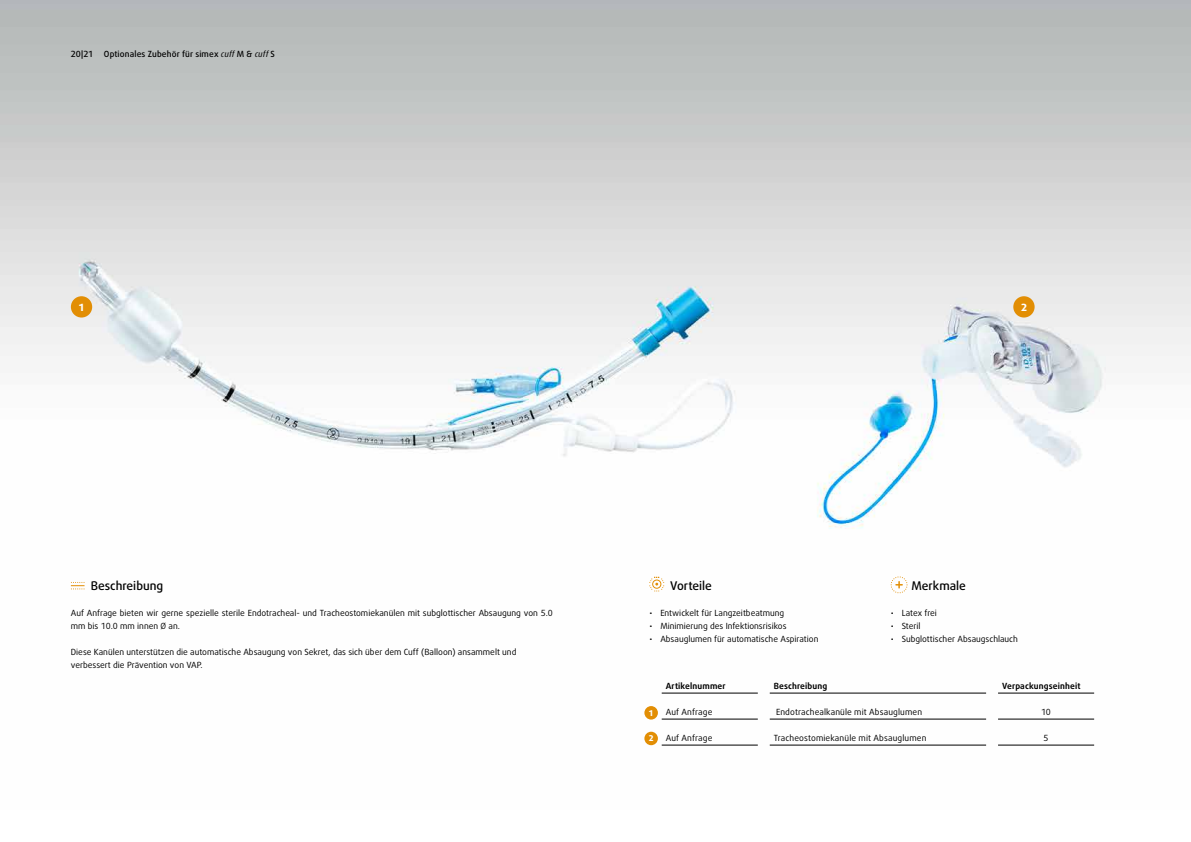
<style>
.page{position:relative;width:1191px;height:842px;background:#fff}
.page>*{position:absolute;margin:0;border:0;box-sizing:border-box;transform-origin:0 0}
.t1{font:500 12px "Daxline Pro";color:#000}
.t2{font:800 10px "Daxline Pro";color:#fff}
.t3{font:8.5px/13px "Daxline Pro";color:#000}
.t4{font:700 8.5px "Daxline Pro";letter-spacing:.015em;color:#000}
.t5{font:500 8.5px "Daxline Pro";letter-spacing:.015em;color:#000}
.t6{font:800 8px "Daxline Pro";color:#fff}
.s1{font-family:"Dax";font-weight:400;font-style:italic}
</style>
<div class="page">
<img style="left:0;top:0;width:1191px;height:746px">
<svg style="left:71px;top:582px;width:14px;height:7px"></svg>
<svg style="left:649px;top:577px;width:15px;height:14px"></svg>
<div style="left:644px;top:706px;width:14px;height:13px;background:#e28e04;border-radius:50%"></div>
<hr style="left:661px;top:693px;width:97px;height:1px;background:#000">
<hr style="left:769px;top:693px;width:217px;height:1px;background:#000">
<hr style="left:998px;top:693px;width:96px;height:1px;background:#000">
<hr style="left:661px;top:719px;width:97px;height:1px;background:#000">
<hr style="left:769px;top:719px;width:217px;height:1px;background:#000">
<hr style="left:998px;top:719px;width:96px;height:1px;background:#000">
<hr style="left:661px;top:745px;width:97px;height:1px;background:#000">
<hr style="left:769px;top:745px;width:217px;height:1px;background:#000">
<hr style="left:998px;top:745px;width:96px;height:1px;background:#000">
<div style="left:644px;top:732px;width:14px;height:13px;background:#e28e04;border-radius:50%"></div>
<svg style="left:890px;top:576px;width:17px;height:17px"></svg>
<div style="left:71px;top:296px;width:21px;height:21px;background:#e28e04;border-radius:50%"></div>
<div style="left:1013px;top:296px;width:21px;height:21px;background:#e28e04;border-radius:50%"></div>
<p class="t5" style="left:71px;top:48px;width:24px">20|21</p>
<p class="t5" style="left:104px;top:48px;width:172px">Optionales Zubehör für simex <span class="s1">cuff</span> M &amp; <span class="s1">cuff</span> S</p>
<p class="t2" style="left:79px;top:300px;width:6px">1</p>
<p class="t2" style="left:1021px;top:300px;width:7px">2</p>
<h1 class="t1" style="left:91px;top:577px;width:74px">Beschreibung</h1>
<h1 class="t1" style="left:670px;top:577px;width:43px">Vorteile</h1>
<p class="t3" style="left:649px;top:606px;width:136px">• Entwickelt für Langzeitbeatmung</p>
<p class="t3" style="left:649px;top:619px;width:139px">• Minimierung des Infektionsrisikos</p>
<p class="t3" style="left:649px;top:632px;width:171px">• Absauglumen für automatische Aspiration</p>
<p class="t3" style="left:71px;top:606px;width:483px">Auf Anfrage bieten wir gerne spezielle sterile Endotracheal- und Tracheostomiekanülen mit subglottischer Absaugung von 5.0 mm bis 10.0 mm innen Ø an.</p>
<p class="t3" style="left:71px;top:645px;width:447px">Diese Kanülen unterstützen die automatische Absaugung von Sekret, das sich über dem Cuff (Balloon) ansammelt und verbessert die Prävention von VAP.</p>
<h1 class="t1" style="left:911px;top:577px;width:56px">Merkmale</h1>
<p class="t3" style="left:890px;top:606px;width:48px">• Latex frei</p>
<p class="t3" style="left:890px;top:619px;width:31px">• Steril</p>
<p class="t3" style="left:890px;top:632px;width:129px">• Subglottischer Absaugschlauch</p>
<p class="t6" style="left:649px;top:707px;width:5px">1</p>
<p class="t4" style="left:665px;top:680px;width:62px">Artikelnummer</p>
<p class="t4" style="left:773px;top:680px;width:55px">Beschreibung</p>
<p class="t4" style="left:1002px;top:680px;width:80px">Verpackungseinheit</p>
<p class="t3" style="left:665px;top:706px;width:48px">Auf Anfrage</p>
<p class="t3" style="left:776px;top:706px;width:148px">Endotrachealkanüle mit Absauglumen</p>
<p class="t3" style="left:1041px;top:706px;width:11px">10</p>
<p class="t6" style="left:649px;top:733px;width:6px">2</p>
<p class="t3" style="left:665px;top:732px;width:48px">Auf Anfrage</p>
<p class="t3" style="left:773px;top:732px;width:154px">Tracheostomiekanüle mit Absauglumen</p>
<p class="t3" style="left:1043px;top:732px;width:7px">5</p>
</div>
